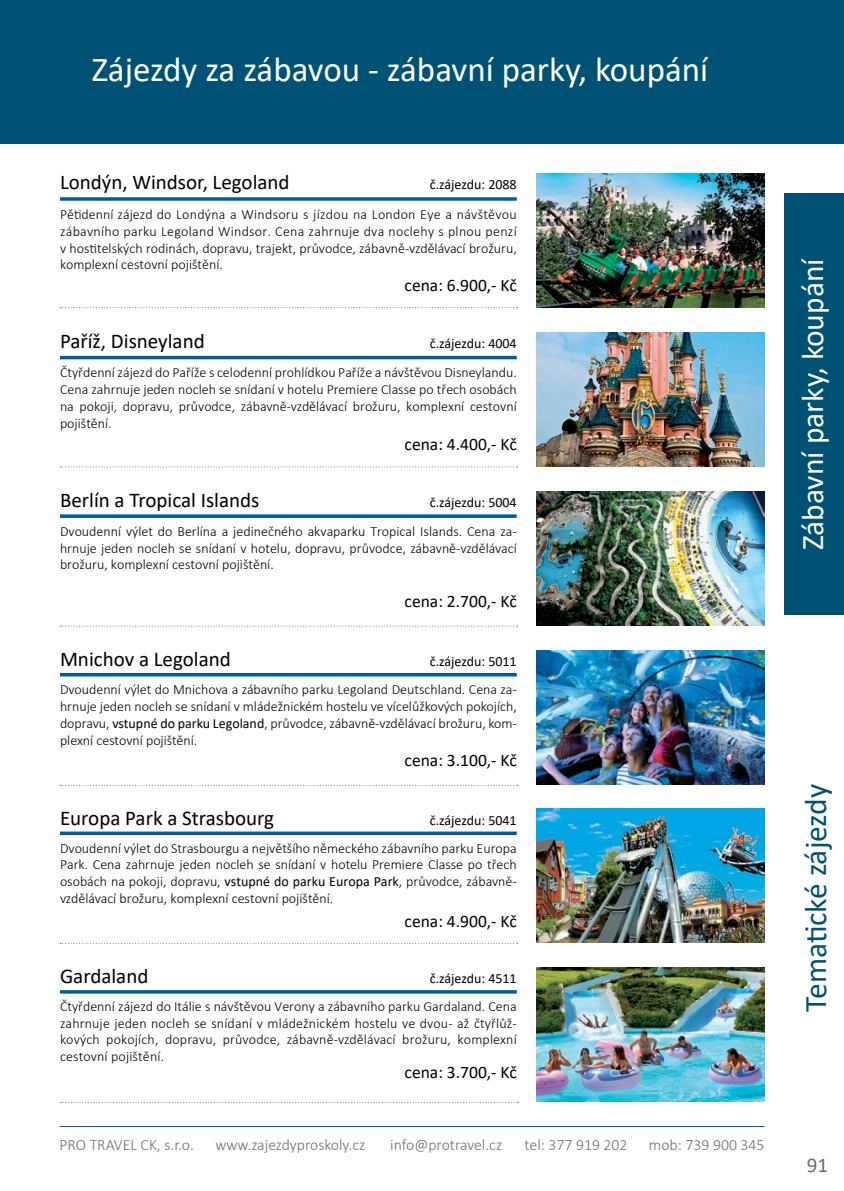
<style>
.page{position:relative;width:844px;height:1191px;background:#fff}
.page>*{position:absolute;margin:0;border:0;box-sizing:border-box;transform-origin:0 0}
.t1{font:35px "Calibri";color:#fff}
.t2{font:31.5px "Calibri";color:#fff}
.t3{font:31.5px "Calibri";letter-spacing:-.01em;color:#005274}
.t4{font:21px "Calibri";color:#000}
.t5{font:21px "Calibri";color:#6d6e71}
.t6{font:17.5px "Calibri";color:#000}
.t7{font:300 15.75px "Calibri";color:#6d6e71}
.t8{font:300 14px/16.8px "Calibri";color:#000;text-align:justify}
.t9{font:14px "Calibri";color:#000}
.s1{font-weight:400}
</style>
<div class="page">
<div style="left:784px;top:193px;width:59px;height:422px;background:#005274"></div>
<hr style="left:60px;top:1126px;width:704px;height:1px;background:#005c9a">
<div style="left:0;top:0;width:843px;height:144px;background:#005274"></div>
<svg style="left:60px;top:197px;width:456px;height:4px;background:#1f6fa6"></svg>
<hr style="left:60px;top:356px;width:456px;height:3px;background:#005c9a">
<svg style="left:60px;top:514px;width:456px;height:4px;background:#1f6fa6"></svg>
<hr style="left:60px;top:673px;width:456px;height:3px;background:#005c9a">
<svg style="left:60px;top:831px;width:456px;height:4px;background:#2473a8"></svg>
<hr style="left:60px;top:990px;width:456px;height:3px;background:#005c9a">
<img style="left:536px;top:174px;width:228px;height:134px">
<img style="left:536px;top:332px;width:228px;height:134px">
<img style="left:536px;top:491px;width:228px;height:134px">
<img style="left:536px;top:650px;width:228px;height:134px">
<img style="left:536px;top:809px;width:228px;height:134px">
<img style="left:536px;top:967px;width:228px;height:134px">
<svg style="left:60px;top:307px;width:457px;height:1px"></svg>
<svg style="left:60px;top:625px;width:457px;height:1px"></svg>
<svg style="left:60px;top:943px;width:457px;height:1px"></svg>
<svg style="left:60px;top:466px;width:457px;height:1px"></svg>
<svg style="left:60px;top:785px;width:457px;height:1px"></svg>
<svg style="left:60px;top:1102px;width:458px;height:1px"></svg>
<h1 class="t1" style="left:92px;top:45px;width:618px">Zájezdy za zábavou - zábavní parky, koupání</h1>
<h3 class="t4" style="left:60px;top:168px;width:231px">Londýn, Windsor, Legoland</h3>
<p class="t9" style="left:429px;top:175px;width:88px">č.zájezdu: 2088</p>
<p class="t8" style="left:60px;top:206px;width:458px">Pětidenní zájezd do Londýna a Windsoru s jízdou na London Eye a návštěvou zábavního parku Legoland Windsor. Cena zahrnuje dva noclehy s plnou penzí v hostitelských rodinách, dopravu, trajekt, průvodce, zábavně-vzdělávací brožuru, komplexní cestovní pojištění.</p>
<h3 class="t4" style="left:60px;top:327px;width:146px">Paříž, Disneyland</h3>
<p class="t6" style="left:404px;top:273px;width:114px">cena: 6.900,- Kč</p>
<p class="t9" style="left:429px;top:334px;width:88px">č.zájezdu: 4004</p>
<p class="t8" style="left:60px;top:364px;width:458px">Čtyřdenní zájezd do Paříže s celodenní prohlídkou Paříže a návštěvou Disneylandu.<br>Cena zahrnuje jeden nocleh se snídaní v hotelu Premiere Classe po třech osobách na pokoji, dopravu, průvodce, zábavně-vzdělávací brožuru, komplexní cestovní pojištění.</p>
<h3 class="t4" style="left:60px;top:485px;width:201px">Berlín a Tropical Islands</h3>
<p class="t6" style="left:404px;top:432px;width:114px">cena: 4.400,- Kč</p>
<p class="t9" style="left:429px;top:493px;width:88px">č.zájezdu: 5004</p>
<p class="t8" style="left:60px;top:522px;width:458px">Dvoudenní výlet do Berlína a jedinečného akvaparku Tropical Islands. Cena za&shy;hrnuje jeden nocleh se snídaní v hotelu, dopravu, průvodce, zábavně-vzdělávací brožuru, komplexní cestovní pojištění.</p>
<h3 class="t4" style="left:60px;top:644px;width:172px">Mnichov a Legoland</h3>
<p class="t6" style="left:404px;top:589px;width:114px">cena: 2.700,- Kč</p>
<p class="t9" style="left:429px;top:651px;width:88px">č.zájezdu: 5011</p>
<p class="t8" style="left:60px;top:681px;width:458px">Dvoudenní výlet do Mnichova a zábavního parku Legoland Deutschland. Cena za&shy;hrnuje jeden nocleh se snídaní v mládežnickém hostelu ve vícelůžkových pokojích, dopravu, <span class="s1">vstupné do parku Legoland</span>, průvodce, zábavně-vzdělávací brožuru, kom&shy;plexní cestovní pojištění.</p>
<h3 class="t4" style="left:60px;top:803px;width:215px">Europa Park a Strasbourg</h3>
<p class="t6" style="left:404px;top:748px;width:114px">cena: 3.100,- Kč</p>
<p class="t9" style="left:429px;top:810px;width:88px">č.zájezdu: 5041</p>
<p class="t8" style="left:60px;top:839px;width:458px">Dvoudenní výlet do Strasbourgu a největšího německého zábavního parku Europa Park. Cena zahrnuje jeden nocleh se snídaní v hotelu Premiere Classe po třech osobách na pokoji, dopravu, <span class="s1">vstupné do parku Europa Park</span>, průvodce, zábavně&shy;vzdělávací brožuru, komplexní cestovní pojištění.</p>
<h3 class="t4" style="left:60px;top:962px;width:90px">Gardaland</h3>
<p class="t6" style="left:404px;top:909px;width:114px">cena: 4.900,- Kč</p>
<p class="t9" style="left:429px;top:969px;width:88px">č.zájezdu: 4511</p>
<p class="t8" style="left:60px;top:997px;width:458px">Čtyřdenní zájezd do Itálie s návštěvou Verony a zábavního parku Gardaland. Cena zahrnuje jeden nocleh se snídaní v mládežnickém hostelu ve dvou- až čtyřlůž&shy;kových pokojích, dopravu, průvodce, zábavně-vzdělávací brožuru, komplexní cestovní pojištění.</p>
<p class="t6" style="left:404px;top:1060px;width:114px">cena: 3.700,- Kč</p>
<p class="t7" style="left:60px;top:1135px;width:136px">PRO TRAVEL CK, s.r.o.</p>
<p class="t7" style="left:215px;top:1135px;width:151px">www.zajezdyproskoly.cz</p>
<p class="t7" style="left:390px;top:1135px;width:113px">info@protravel.cz</p>
<p class="t7" style="left:524px;top:1135px;width:104px">tel: 377 919 202</p>
<p class="t7" style="left:648px;top:1135px;width:117px">mob: 739 900 345</p>
<h2 class="t2" style="left:790px;top:550px;width:293px;rotate:-90deg">Zábavní parky, koupání</h2>
<h2 class="t3" style="left:793px;top:1011px;width:229px;rotate:-90deg">Tematické zájezdy</h2>
<h3 class="t5" style="left:806px;top:1150px;width:23px">91</h3>
</div>
